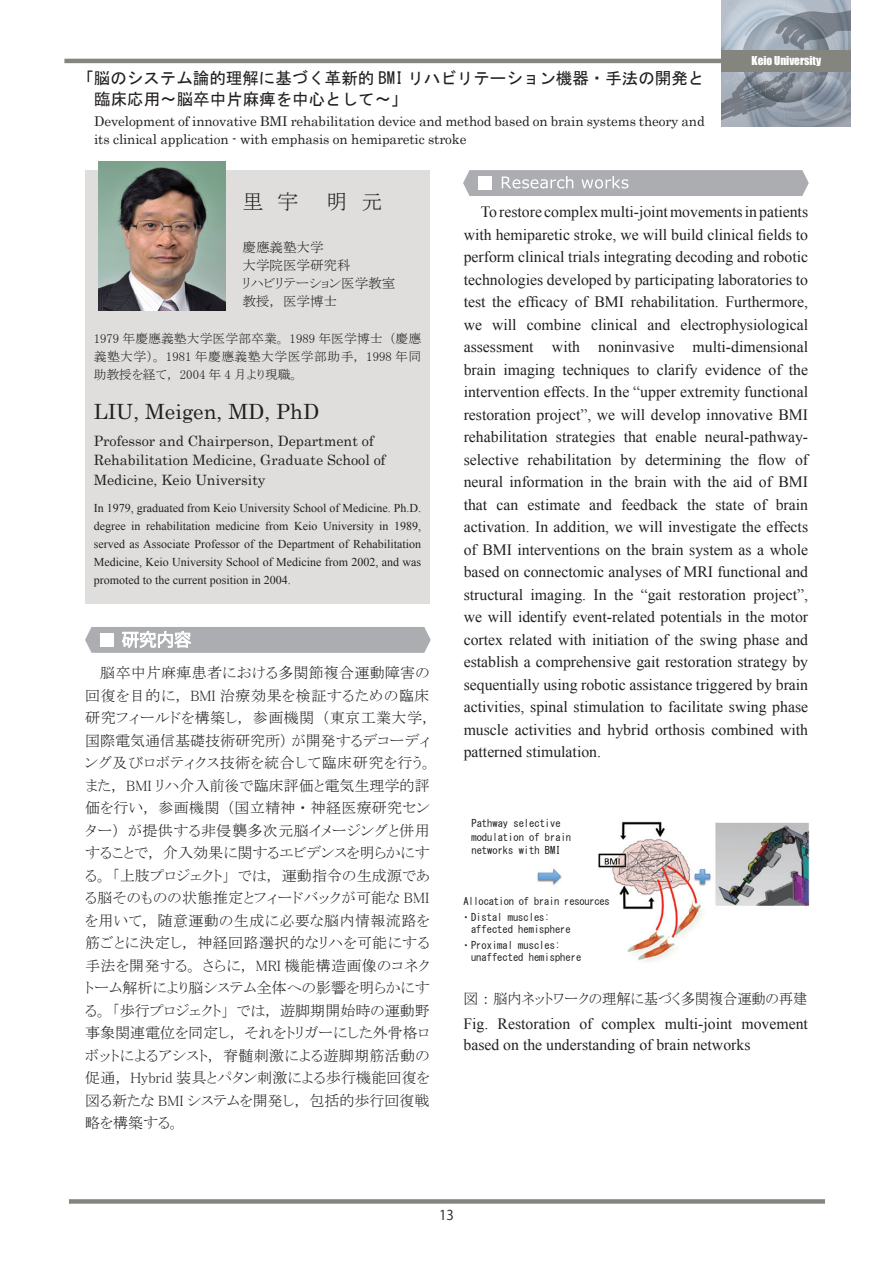
<style>
.page{position:relative;width:893px;height:1263px;background:#fff}
.page>*{position:absolute;margin:0;border:0;box-sizing:border-box;transform-origin:0 0}
.t1{font:21px "Century";color:#231f20}
.t2{font:21px "MS P Mincho";color:#231f20}
.t3{font:16.5px/21px "MS Gothic";color:#231f20}
.t4{font:15.75px/22.5px "Times New Roman";color:#231f20;text-align:justify}
.t5{font:15px/22.5px "MS P Mincho";letter-spacing:.01em;color:#231f20}
.t6{font:15px "MS P Mincho";letter-spacing:-.01em;color:#231f20}
.t7{font:14.25px/19.5px "Century";color:#231f20}
.t8{font:13.5px/18px "Century";letter-spacing:-.01em;color:#231f20}
.t9{font:13.5px/18px "MS P Mincho";color:#231f20}
.t10{font:13.5px "Koz Go Pro";color:#231f20}
.t11{font:12.75px/18px "MS P Mincho";letter-spacing:.005em;color:#231f20;text-align:justify}
.t12{font:12px/18px "Times New Roman";color:#231f20;text-align:justify}
.t13{font:11.25px "Impact";color:#fff}
.t14{font:10.5px/13.5px "MS Gothic";color:#231f20}
.t15{font:10.5px/16.2px "MS Gothic";letter-spacing:-.02em;color:#231f20}
</style>
<div class="page">
<div style="left:69px;top:1199px;width:756px;height:5px;background:#84857f"></div>
<img style="left:721px;top:0;width:130px;height:126px">
<hr style="left:64px;top:59px;width:756px;height:4px;background:#84857f">
<div style="left:721px;top:50px;width:130px;height:21px;background:#84857f"></div>
<div style="left:85px;top:170px;width:345px;height:434px;background:#e0dedc"></div>
<svg style="left:85px;top:627px;width:346px;height:26px;background:#b3b5b7"></svg>
<div style="left:101px;top:633px;width:13px;height:13px;background:#fff"></div>
<svg style="left:463px;top:170px;width:346px;height:26px;background:#b2b4b7"></svg>
<img style="left:98px;top:162px;width:127px;height:148px">
<img style="left:537px;top:821px;width:273px;height:141px">
<p class="t3" style="left:94px;top:68px;width:612px;text-indent:-17px">「脳のシステム論的理解に基づく革新的 BMI リハビリテーション機器・手法の開発と臨床応用〜脳卒中片麻痺を中心として〜」</p>
<p class="t8" style="left:94px;top:111px;width:612px">Development of innovative BMI rehabilitation device and method based on brain systems theory and its clinical application - with emphasis on hemiparetic stroke</p>
<p class="t13" style="left:752px;top:52px;width:71px">Keio University</p>
<h1 class="t2" style="left:243px;top:191px;width:141px">里　宇　　明　元</h1>
<p class="t9" style="left:243px;top:238px;width:154px">慶應義塾大学<br>大学院医学研究科<br>リハビリテーション医学教室教授，医学博士</p>
<p class="t11" style="left:94px;top:329px;width:329px">1979 年慶應義塾大学医学部卒業。 1989 年医学博士（慶應義塾大学）。 1981 年慶應義塾大学医学部助手， 1998 年同助教授を経て， 2004 年 4 月より現職。</p>
<h1 class="t1" style="left:94px;top:393px;width:227px">LIU, Meigen, MD, PhD</h1>
<p class="t7" style="left:94px;top:430px;width:293px">Professor and Chairperson, Department of<br>Rehabilitation Medicine, Graduate School of<br>Medicine, Keio University</p>
<p class="t12" style="left:94px;top:498px;width:329px">In 1979, graduated from Keio University School of Medicine. Ph.D. degree in rehabilitation medicine from Keio University in 1989, served as Associate Professor of the Department of Rehabilitation Medicine, Keio University School of Medicine from 2002, and was promoted to the current position in 2004.</p>
<p class="t5" style="left:85px;top:662px;width:348px;text-indent:15px">脳卒中片麻痺患者における多関節複合運動障害の回復を目的に， BMI 治療効果を検証するための臨床研究フィールドを構築し，参画機関（東京工業大学，国際電気通信基礎技術研究所）が開発するデコーディング及びロボティクス技術を統合して臨床研究を行う。また， BMI リハ介入前後で臨床評価と電気生理学的評価を行い，参画機関（国立精神・神経医療研究センター）が提供する非侵襲多次元脳イメージングと併用することで，介入効果に関するエビデンスを明らかにする。「上肢プロジェクト」では，運動指令の生成源である脳そのものの状態推定とフィードバックが可能な BMIを用いて，随意運動の生成に必要な脳内情報流路を筋ごとに決定し，神経回路選択的なリハを可能にする手法を開発する。さらに， MRI 機能構造画像のコネクトーム解析により脳システム全体への影響を明らかにする。「歩行プロジェクト」では，遊脚期開始時の運動野事象関連電位を同定し，それをトリガーにした外骨格ロボットによるアシスト，脊髄刺激による遊脚期筋活動の促通， Hybrid 装具とパタン刺激による歩行機能回復を図る新たな BMI システムを開発し，包括的歩行回復戦略を構築する。</p>
<p class="t4" style="left:464px;top:200px;width:346px;text-indent:17px">To restore complex multi-joint movements in patients with hemiparetic stroke, we will build clinical fields to perform clinical trials integrating decoding and robotic technologies developed by participating laboratories to test the efficacy of BMI rehabilitation. Furthermore, we will combine clinical and electrophysiological assessment with noninvasive multi-dimensional brain imaging techniques to clarify evidence of the intervention effects. In the “upper extremity functional restoration project”, we will develop innovative BMI rehabilitation strategies that enable neural-pathway&shy;selective rehabilitation by determining the flow of neural information in the brain with the aid of BMI that can estimate and feedback the state of brain activation. In addition, we will investigate the effects of BMI interventions on the brain system as a whole based on connectomic analyses of MRI functional and structural imaging. In the “gait restoration project”, we will identify event-related potentials in the motor cortex related with initiation of the swing phase and establish a comprehensive gait restoration strategy by sequentially using robotic assistance triggered by brain activities, spinal stimulation to facilitate swing phase muscle activities and hybrid orthosis combined with patterned stimulation.</p>
<p class="t14" style="left:471px;top:817px;width:101px">Pathway selective modulation of brain networks with BMI</p>
<p class="t15" style="left:461px;top:893px;width:150px">Allocation of brain resources・Distal muscles:</p>
<p class="t14" style="left:461px;top:921px;width:111px;line-height:16.2px;text-indent:10px">affected hemisphere・Proximal muscles:</p>
<p class="t14" style="left:471px;top:950px;width:112px">unaffected hemisphere</p>
<p class="t6" style="left:463px;top:991px;width:345px">図：脳内ネットワークの理解に基づく多関複合運動の再建</p>
<p class="t4" style="left:463px;top:1012px;width:346px;line-height:21px">Fig. Restoration of complex multi-joint movement based on the understanding of brain networks</p>
<p class="t10" style="left:439px;top:1206px;width:16px">13</p>
</div>
